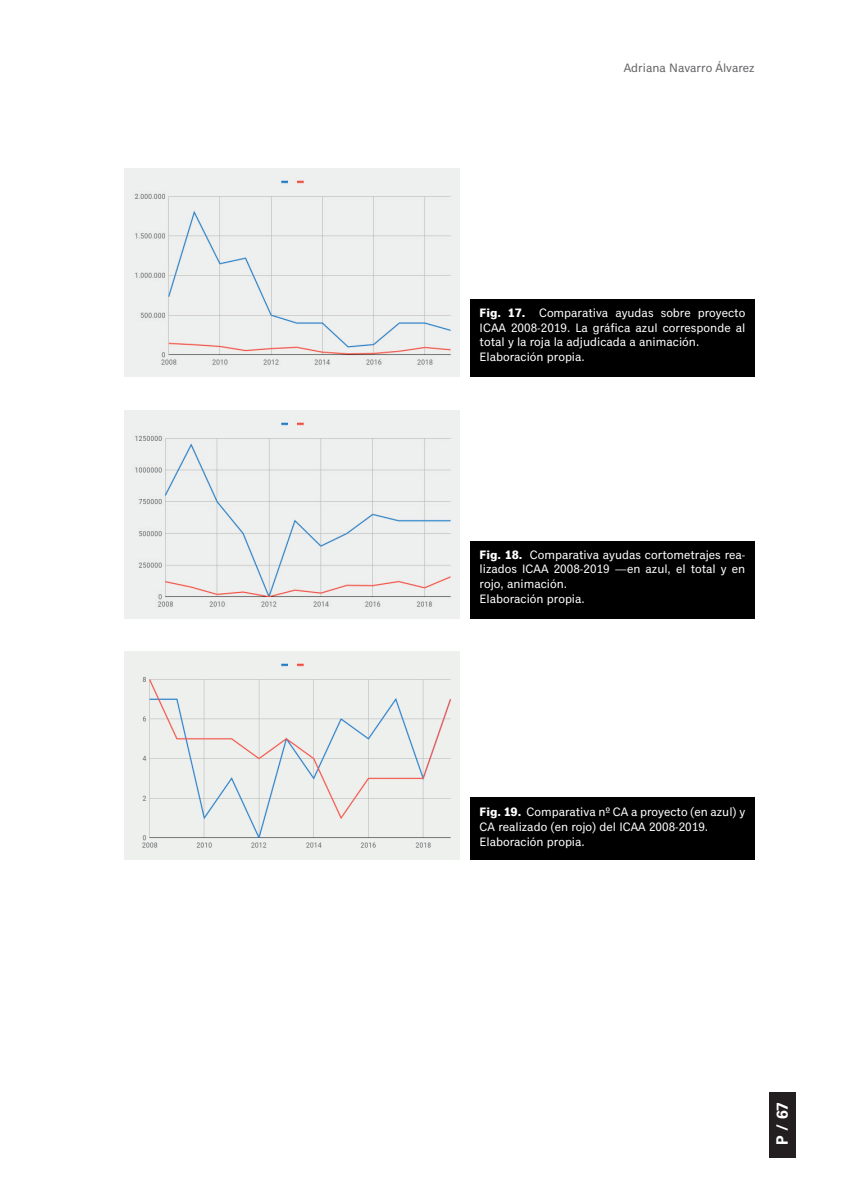
<style>
.page{position:relative;width:844px;height:1191px;background:#fff}
.page>*{position:absolute;margin:0;border:0;box-sizing:border-box;transform-origin:0 0}
.t1{font:700 15.75px "Univers LT Std";color:#fff}
.t2{font:12.25px/14.7px "Classic Grotesque Pro";color:#fff}
.t3{font:12.25px "Classic Grotesque Pro";color:#636366}
.s1{font-weight:700}
</style>
<div class="page">
<img style="left:124px;top:169px;width:335px;height:207px">
<img style="left:124px;top:410px;width:335px;height:208px">
<img style="left:124px;top:652px;width:335px;height:207px">
<div style="left:470px;top:299px;width:284px;height:78px;background:#000001"></div>
<div style="left:470px;top:541px;width:284px;height:77px;background:#000001"></div>
<div style="left:470px;top:797px;width:284px;height:63px;background:#000001"></div>
<div style="left:768px;top:1092px;width:27px;height:65px;background:#231f20"></div>
<p class="t3" style="left:623px;top:61px;width:132px">Adriana Navarro Álvarez</p>
<p class="t2" style="left:479px;top:306px;width:267px"><span class="s1">Fig. 17.</span> Comparativa ayudas sobre proyecto ICAA 2008-2019. La gráfica azul corresponde al total y la roja la adjudicada a animación.<br>Elaboración propia.</p>
<p class="t2" style="left:479px;top:547px;width:267px"><span class="s1">Fig. 18.</span> Comparativa ayudas cortometrajes rea&shy;lizados ICAA 2008-2019 —en azul, el total y en rojo, animación.<br>Elaboración propia.</p>
<p class="t2" style="left:479px;top:805px;width:267px"><span class="s1">Fig. 19.</span> Comparativa nº CA a proyecto (en azul) y<br>CA realizado (en rojo) del ICAA 2008-2019.<br>Elaboración propia.</p>
<p class="t1" style="left:772px;top:1144px;width:44px;rotate:-90deg">P / 67</p>
</div>
